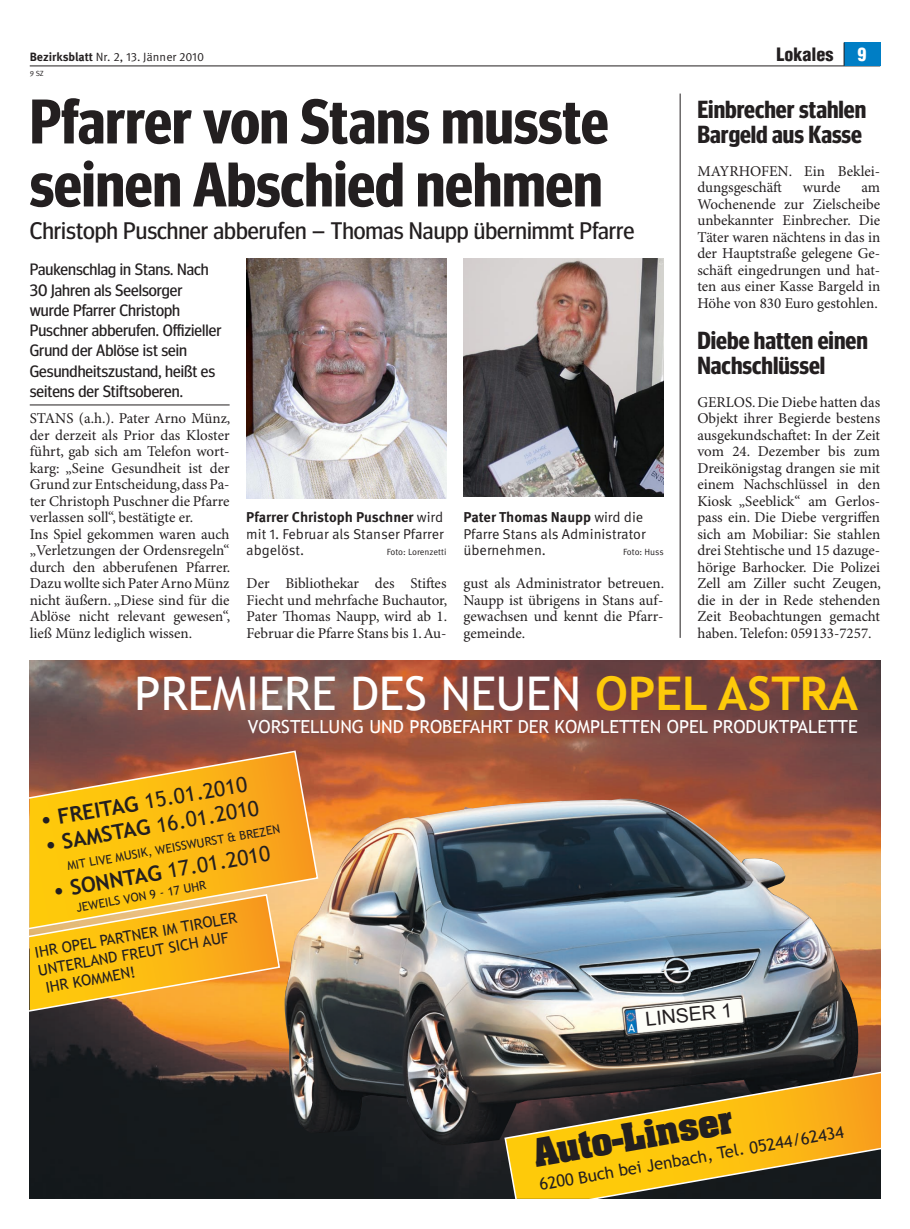
<style>
.page{position:relative;width:910px;height:1229px;background:#fff}
.page>*{position:absolute;margin:0;border:0;box-sizing:border-box;transform-origin:0 0}
.t1{font:700 condensed 63px/63px "BB Titel";color:#231f20}
.t2{font:46.5px "Trebuchet MS";color:#fff}
.t3{font:700 33px "Aachen";color:#231f20}
.t4{font:700 condensed 24.75px/24.8px "BB Titel";color:#231f20}
.t5{font:500 24px "BB Titel";color:#231f20}
.t6{font:21px "Trebuchet MS";color:#231f20}
.t7{font:19.5px "Arial";color:#231f20}
.t8{font:18px "Trebuchet MS";color:#fff}
.t9{font:900 condensed 18px "Helvetica LT Std";color:#231f20}
.t10{font:900 condensed 18px "Helvetica LT Std";color:#fff}
.t11{font:500 16.5px/20.2px "BB Titel";color:#231f20}
.t12{font:16.5px "Trebuchet MS";color:#231f20}
.t13{font:15px/16.5px "Minion Pro";color:#231f20;text-align:justify}
.t14{font:15px "Trebuchet MS";color:#231f20}
.t15{font:14.25px/16.5px "BB Text";color:#231f20;text-align:justify}
.t16{font:12px "Trebuchet MS";color:#231f20}
.t17{font:12px "BB Text";color:#231f20}
.t18{font:9px "BB Text";letter-spacing:-.005em;color:#231f20}
.t19{font:7.5px "BB Text";color:#231f20}
.s1{font-weight:700}
.s2{font-weight:700;color:#feca0a}
</style>
<div class="page">
<hr style="left:30px;top:66px;width:850px;height:1px;background:#231f20">
<div style="left:844px;top:43px;width:36px;height:23px;background:#007ec5"></div>
<svg style="left:844px;top:43px;width:1px;height:23px"></svg>
<hr style="left:680px;top:94px;width:1px;height:544px;background:#231f20">
<img style="left:247px;top:258px;width:199px;height:241px">
<hr style="left:30px;top:405px;width:200px;height:1px;background:#231f20">
<img style="left:463px;top:258px;width:200px;height:239px">
<img style="left:30px;top:660px;width:851px;height:539px">
<svg style="left:30px;top:750px;width:289px;height:196px;background:#e8a61f"></svg>
<svg style="left:30px;top:893px;width:251px;height:142px;background:#e7a928"></svg>
<img style="left:285px;top:799px;width:575px;height:346px">
<svg style="left:503px;top:1070px;width:378px;height:129px;background:#a07d1e"></svg>
<svg style="left:628px;top:999px;width:114px;height:33px"></svg>
<p class="t17" style="left:30px;top:49px;width:176px"><span class="s1">Bezirksblatt</span> Nr. 2, 13. Jänner 2010</p>
<p class="t19" style="left:30px;top:69px;width:15px">9 SZ</p>
<h1 class="t1" style="left:30px;top:89px;width:580px">Pfarrer von Stans musste seinen Abschied nehmen</h1>
<h3 class="t5" style="left:30px;top:217px;width:606px">Christoph Puschner abberufen – Thomas Naupp übernimmt Pfarre</h3>
<p class="t11" style="left:30px;top:259px;width:193px">Paukenschlag in Stans. Nach<br>30 Jahren als Seelsorger wurde Pfarrer Christoph<br>Puschner abberufen. Offizieller<br>Grund der Ablöse ist sein<br>Gesundheitszustand, heißt es seitens der Stiftsoberen.</p>
<p class="t13" style="left:30px;top:411px;width:202px;text-align:left">STANS (a.h.). Pater Arno Münz, der derzeit als Prior das Kloster führt, gab sich am Telefon wort&shy;karg: „Seine Gesundheit ist der<br>Grund zur Entscheidung, dass Pa&shy;ter Christoph Puschner die Pfarre verlassen soll“, bestätigte er.<br>Ins Spiel gekommen waren auch „Verletzungen der Ordensregeln“ durch den abberufenen Pfarrer.<br>Dazu wollte sich Pater Arno Münz nicht äußern. „Diese sind für die<br>Ablöse nicht relevant gewesen“, ließ Münz lediglich wissen.</p>
<p class="t15" style="left:246px;top:509px;width:199px"><span class="s1">Pfarrer Christoph Puschner</span> wird mit 1. Februar als Stanser Pfarrer abgelöst.</p>
<p class="t18" style="left:387px;top:547px;width:61px">Foto: Lorenzetti</p>
<p class="t15" style="left:463px;top:509px;width:184px;text-align:left"><span class="s1">Pater Thomas Naupp</span> wird die<br>Pfarre Stans als Administrator übernehmen.</p>
<p class="t18" style="left:623px;top:547px;width:42px">Foto: Huss</p>
<p class="t13" style="left:247px;top:576px;width:202px">Der Bibliothekar des Stiftes Fiecht und mehrfache Buchautor, Pater Thomas Naupp, wird ab 1.<br>Februar die Pfarre Stans bis 1. Au-</p>
<p class="t13" style="left:463px;top:576px;width:202px">gust als Administrator betreuen.<br>Naupp ist übrigens in Stans auf&shy;gewachsen und kennt die Pfarr&shy;gemeinde.</p>
<p class="t9" style="left:776px;top:43px;width:58px">Lokales</p>
<p class="t10" style="left:858px;top:43px;width:10px">9</p>
<h3 class="t4" style="left:697px;top:97px;width:170px">Einbrecher stahlen<br>Bargeld aus Kasse</h3>
<p class="t13" style="left:697px;top:163px;width:184px">MAYRHOFEN. Ein Beklei&shy;dungsgeschäft</p>
<p class="t13" style="left:803px;top:180px;width:39px">wurde</p>
<p class="t13" style="left:697px;top:180px;width:184px;text-indent:164px">am Wochenende zur Zielscheibe unbekannter Einbrecher. Die Täter waren nächtens in das in der Hauptstraße gelegene Ge&shy;schäft eingedrungen und hat&shy;ten aus einer Kasse Bargeld in Höhe von 830 Euro gestohlen.</p>
<h3 class="t4" style="left:697px;top:328px;width:172px">Diebe hatten einen<br>Nachschlüssel</h3>
<p class="t13" style="left:697px;top:394px;width:185px">GERLOS. Die Diebe hatten das Objekt ihrer Begierde bestens ausgekundschaftet: In der Zeit vom 24. Dezember bis zum Dreikönigstag drangen sie mit einem Nachschlüssel in den Kiosk „Seeblick“ am Gerlos&shy;pass ein. Die Diebe vergriffen sich am Mobiliar: Sie stahlen drei Stehtische und 15 dazuge&shy;hörige Barhocker. Die Polizei Zell am Ziller sucht Zeugen, die in der in Rede stehenden Zeit Beobachtungen gemacht haben. Telefon: 059133-7257.</p>
<h2 class="t2" style="left:135px;top:666px;width:725px">PREMIERE DES NEUEN <span class="s2">OPEL ASTRA</span></h2>
<p class="t8" style="left:248px;top:716px;width:611px">VORSTELLUNG UND PROBEFAHRT DER KOMPLETTEN OPEL PRODUKTPALETTE</p>
<h3 class="t6" style="left:39px;top:808px;width:211px;rotate:-10deg"><span class="s1">• FREITAG</span> 15.01.2010</h3>
<h3 class="t6" style="left:43px;top:833px;width:219px;rotate:-10deg"><span class="s1">• SAMSTAG</span> 16.01.2010</h3>
<p class="t16" style="left:66px;top:859px;width:217px;rotate:-10deg">MIT LIVE MUSIK, WEISSWURST &amp; BREZEN</p>
<h3 class="t6" style="left:51px;top:879px;width:222px;rotate:-10deg"><span class="s1">• SONNTAG</span> 17.01.2010</h3>
<p class="t16" style="left:75px;top:901px;width:133px;rotate:-10deg">JEWEILS VON 9 - 17 UHR</p>
<p class="t14" style="left:34px;top:944px;width:206px;rotate:-10deg">IHR OPEL PARTNER IM TIROLER</p>
<p class="t14" style="left:37px;top:962px;width:195px;rotate:-10deg">UNTERLAND FREUT SICH AUF</p>
<p class="t14" style="left:44px;top:978px;width:92px;rotate:-10deg">IHR KOMMEN!</p>
<h3 class="t7" style="left:644px;top:1006px;width:89px;rotate:-6deg">LINSER 1</h3>
<h3 class="t3" style="left:530px;top:1130px;width:203px;rotate:-10deg">Auto-Linser</h3>
<p class="t12" style="left:538px;top:1175px;width:310px;rotate:-10deg">6200 Buch bei Jenbach, Tel. 05244/62434</p>
</div>
